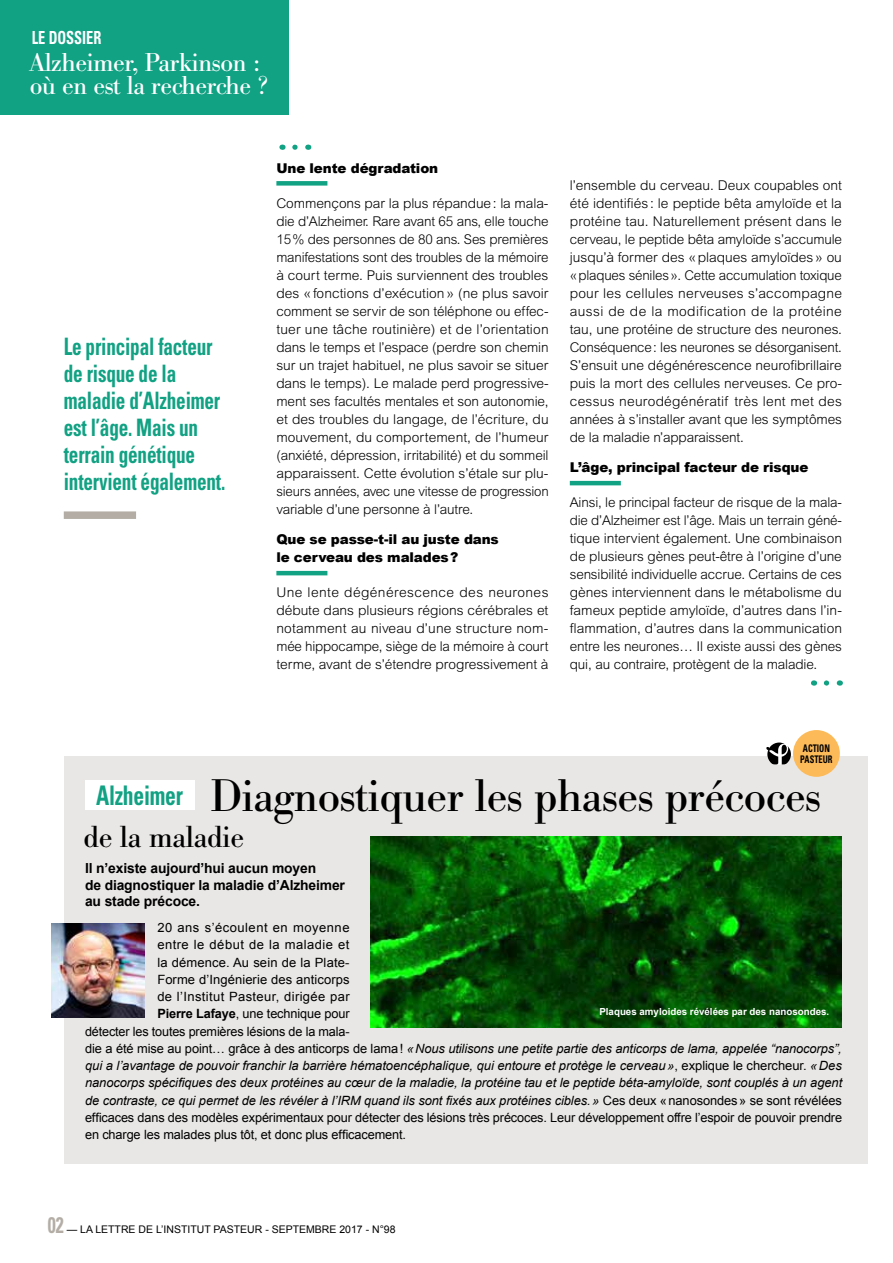
<style>
.page{position:relative;width:893px;height:1263px;background:#fff}
.page>*{position:absolute;margin:0;border:0;box-sizing:border-box;transform-origin:0 0}
.t1{font:45px "Bodoni BE";letter-spacing:-.01em;color:#000}
.t2{font:30px "Bodoni BE";letter-spacing:-.01em;color:#000}
.t3{font:25.5px/22.5px "Bodoni BE";letter-spacing:-.015em;color:#fff}
.t4{font:700 condensed 24px/27px "Univers LT Std";letter-spacing:-.01em;color:#11a183;scale:.8 1}
.t5{font:700 condensed 18px "Univers LT Std";color:#fff;scale:.8 1}
.t6{font:700 13.8px/16.5px "Arial";letter-spacing:-.01em;color:#000}
.t7{font:300 13.5px/18px "Arial MT Std";letter-spacing:-.01em;color:#000;text-align:justify}
.t8{font:900 13.5px/18px "Arial";letter-spacing:-.01em;color:#000}
.t9{font:italic 12.75px "Arial";letter-spacing:-.005em;color:#000}
.t10{font:12.75px "Arial";letter-spacing:-.01em;color:#000}
.t11{font:12.75px "Arial";letter-spacing:.03em;color:#000}
.t12{font:12.75px "Arial";letter-spacing:.01em;color:#000}
.t13{font:12.75px "Arial";letter-spacing:.035em;color:#000}
.t14{font:12.75px "Arial";letter-spacing:.04em;color:#000}
.t15{font:10.5px "Arial";color:#000}
.t16{font:700 condensed 10.5px/10.5px "Univers LT Std";color:#000;scale:.8 1}
.t17{font:700 9.75px "Arial";color:#fff}
.s1{font-family:"Univers LT Std";font-weight:700;font-stretch:condensed;font-size:27px;color:#11a183}
.s2{font-weight:700}
.s3{font-style:normal}
.s4{font-family:"Univers LT Std";font-weight:700;font-stretch:condensed;font-size:22.5px;color:#b3ada5}
</style>
<div class="page">
<div style="left:64px;top:755px;width:803px;height:408px;background:#e9e7e5"></div>
<div style="left:276px;top:181px;width:51px;height:5px;background:#11a183"></div>
<hr style="left:276px;top:571px;width:51px;height:4px;background:#11a183">
<hr style="left:570px;top:481px;width:51px;height:4px;background:#11a183">
<svg style="left:295px;top:145px;width:3px;height:5px"></svg>
<svg style="left:826px;top:680px;width:4px;height:6px"></svg>
<img style="left:371px;top:836px;width:471px;height:191px">
<div style="left:64px;top:511px;width:72px;height:8px;background:#b3ada5"></div>
<div style="left:793px;top:730px;width:47px;height:47px;background:#fdba58;border-radius:50%"></div>
<svg style="left:766px;top:742px;width:25px;height:22px"></svg>
<img style="left:51px;top:924px;width:94px;height:93px">
<div style="left:85px;top:781px;width:109px;height:29px;background:#fff"></div>
<div style="left:0;top:0;width:289px;height:115px;background:#11a183"></div>
<h3 class="t5" style="left:32px;top:27px;width:89px">LE DOSSIER</h3>
<h3 class="t3" style="left:30px;top:52px;width:239px">Alzheimer, Parkinson : où en est la recherche ?</h3>
<h3 class="t4" style="left:64px;top:333px;width:203px">Le principal facteur de risque de la maladie d’Alzheimer est l’âge. Mais un terrain génétique intervient également.</h3>
<p class="t8" style="left:276px;top:158px;width:163px">Une lente dégradation</p>
<p class="t7" style="left:276px;top:194px;width:274px">Commençons par la plus répandue: la mala&shy;die d’Alzheimer. Rare avant 65 ans, elle touche 15% des personnes de 80 ans. Ses premières manifestations sont des troubles de la mémoire à court terme. Puis surviennent des troubles des «fonctions d’exécution» (ne plus savoir comment se servir de son téléphone ou effec&shy;tuer une tâche routinière) et de l’orientation dans le temps et l’espace (perdre son chemin sur un trajet habituel, ne plus savoir se situer dans le temps). Le malade perd progressive&shy;ment ses facultés mentales et son autonomie, et des troubles du langage, de l’écriture, du mouvement, du comportement, de l’humeur (anxiété, dépression, irritabilité) et du sommeil apparaissent. Cette évolution s’étale sur plu&shy;sieurs années, avec une vitesse de progression variable d’une personne à l’autre.</p>
<p class="t8" style="left:276px;top:530px;width:224px">Que se passe-t-il au juste dans le cerveau des malades?</p>
<p class="t7" style="left:276px;top:584px;width:274px">Une lente dégénérescence des neurones débute dans plusieurs régions cérébrales et notamment au niveau d’une structure nom&shy;mée hippocampe, siège de la mémoire à court terme, avant de s’étendre progressivement à</p>
<p class="t7" style="left:570px;top:176px;width:274px">l’ensemble du cerveau. Deux coupables ont été identifiés : le peptide bêta amyloïde et la protéine tau. Naturellement présent dans le cerveau, le peptide bêta amyloïde s’accumule jusqu’à former des «plaques amyloïdes» ou «plaques séniles». Cette accumulation toxique pour les cellules nerveuses s’accompagne aussi de de la modification de la protéine tau, une protéine de structure des neurones.<br>Conséquence: les neurones se désorganisent.<br>S’ensuit une dégénérescence neurofibrillaire puis la mort des cellules nerveuses. Ce pro&shy;cessus neurodégénératif très lent met des années à s’installer avant que les symptômes de la maladie n’apparaissent.</p>
<p class="t8" style="left:570px;top:458px;width:240px">L’âge, principal facteur de risque</p>
<p class="t7" style="left:570px;top:494px;width:274px">Ainsi, le principal facteur de risque de la mala&shy;die d’Alzheimer est l’âge. Mais un terrain géné&shy;tique intervient également. Une combinaison de plusieurs gènes peut-être à l’origine d’une sensibilité individuelle accrue. Certains de ces gènes interviennent dans le métabolisme du fameux peptide amyloïde, d’autres dans l’in&shy;flammation, d’autres dans la communication entre les neurones… Il existe aussi des gènes qui, au contraire, protègent de la maladie.</p>
<p class="t16" style="left:800px;top:743px;width:42px">ACTION<br>PASTEUR</p>
<h1 class="t1" style="left:96px;top:770px;width:727px"><span class="s1">Alzheimer</span> Diagnostiquer les phases précoces</h1>
<h2 class="t2" style="left:83px;top:820px;width:162px">de la maladie</h2>
<p class="t6" style="left:85px;top:860px;width:261px">Il n’existe aujourd’hui aucun moyen<br>de diagnostiquer la maladie d’Alzheimer au stade précoce.</p>
<p class="t14" style="left:157px;top:920px;width:194px">20 ans s’écoulent en moyenne</p>
<p class="t13" style="left:157px;top:938px;width:194px">entre le début de la maladie et</p>
<p class="t12" style="left:157px;top:955px;width:194px">la démence. Au sein de la Plate-</p>
<p class="t10" style="left:157px;top:972px;width:194px">Forme d’Ingénierie des anticorps</p>
<p class="t11" style="left:157px;top:989px;width:194px">de l’Institut Pasteur, dirigée par</p>
<p class="t10" style="left:157px;top:1007px;width:194px"><span class="s2">Pierre Lafaye</span>, une technique pour</p>
<p class="t10" style="left:85px;top:1024px;width:266px">détecter les toutes premières lésions de la mala-</p>
<p class="t9" style="left:85px;top:1041px;width:758px"><span class="s3">die a été mise au point… grâce à des anticorps de lama!</span> «Nous utilisons une petite partie des anticorps de lama, appelée “nanocorps”,</p>
<p class="t9" style="left:85px;top:1058px;width:758px">qui a l’avantage de pouvoir franchir la barrière hématoencéphalique, qui entoure et protège le cerveau»<span class="s3">, explique le chercheur.</span> «Des</p>
<p class="t9" style="left:85px;top:1076px;width:759px">nanocorps spécifiques des deux protéines au cœur de la maladie, la protéine tau et le peptide béta-amyloïde, sont couplés à un agent</p>
<p class="t9" style="left:85px;top:1093px;width:758px">de contraste, ce qui permet de les révéler à l’IRM quand ils sont fixés aux protéines cibles.» <span class="s3">Ces deux «nanosondes» se sont révélées</span></p>
<p class="t10" style="left:85px;top:1110px;width:759px">efficaces dans des modèles expérimentaux pour détecter des lésions très précoces. Leur développement offre l’espoir de pouvoir prendre</p>
<p class="t10" style="left:85px;top:1127px;width:322px">en charge les malades plus tôt, et donc plus efficacement.</p>
<p class="t17" style="left:599px;top:1006px;width:231px">Plaques amyloides révélées par des nanosondes.</p>
<p class="t15" style="left:48px;top:1224px;width:349px"><span class="s4">02</span> — LA LETTRE DE L’INSTITUT PASTEUR - SEPTEMBRE 2017 - N°98</p>
</div>
